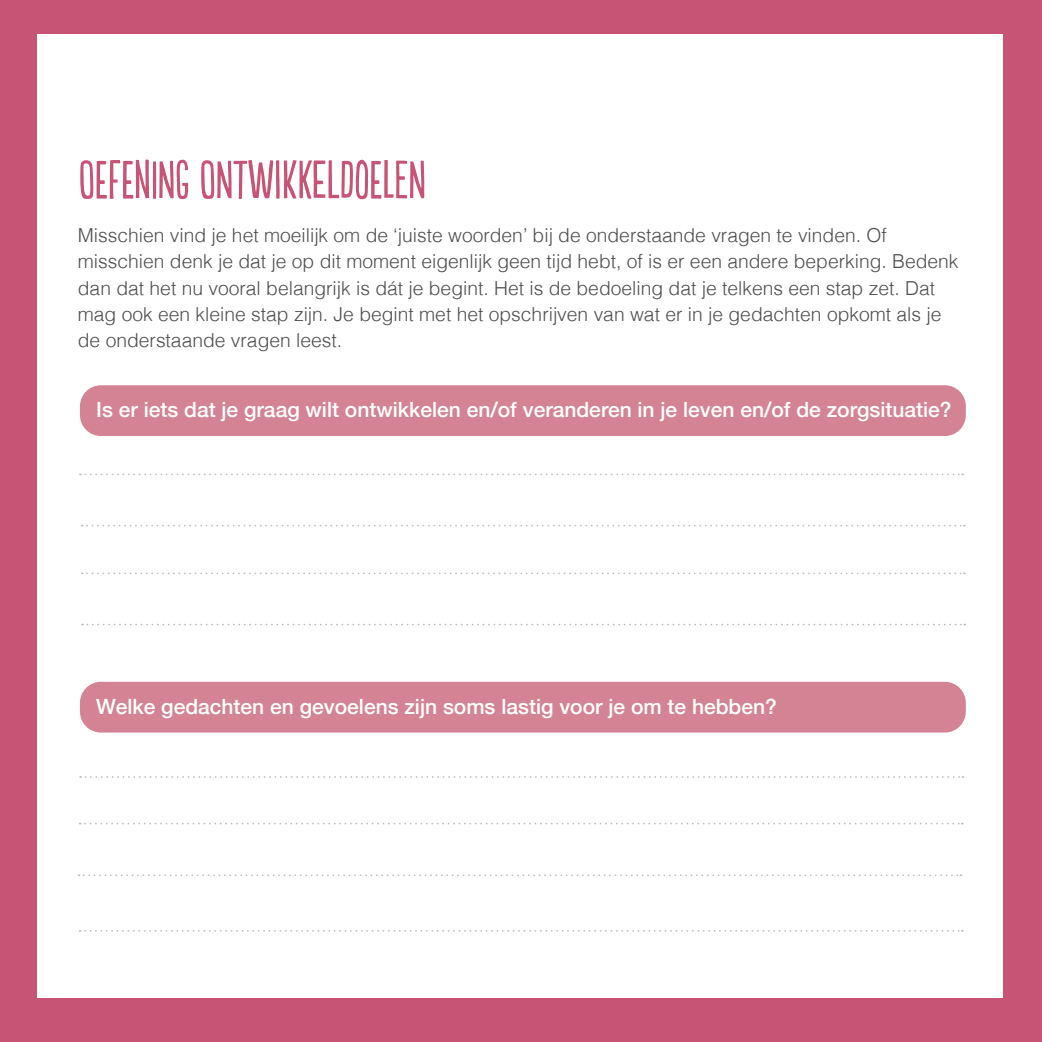
<style>
.page{position:relative;width:1042px;height:1042px;background:#c75375}
.page>*{position:absolute;margin:0;border:0;box-sizing:border-box;transform-origin:0 0}
.t1{font:50.75px "Populaire";color:#c75375}
.t2{font:500 21px "Helvetica Neue";color:#fff}
.t3{font:300 19.25px/26.2px "Helvetica";color:#4d4d4f}
</style>
<div class="page">
<div style="left:37px;top:34px;width:965px;height:964px;background:#fff"></div>
<div style="left:80px;top:385px;width:886px;height:51px;background:#d48394;border-radius:21px"></div>
<svg style="left:80px;top:473px;width:883px;height:2px"></svg>
<svg style="left:82px;top:525px;width:883px;height:1px"></svg>
<svg style="left:82px;top:572px;width:883px;height:2px"></svg>
<svg style="left:82px;top:624px;width:883px;height:1px"></svg>
<svg style="left:80px;top:776px;width:883px;height:2px"></svg>
<svg style="left:78px;top:874px;width:883px;height:2px"></svg>
<svg style="left:80px;top:823px;width:883px;height:1px"></svg>
<div style="left:80px;top:682px;width:886px;height:50px;background:#d48394;border-radius:21px"></div>
<svg style="left:80px;top:930px;width:883px;height:1px"></svg>
<h1 class="t1" style="left:79px;top:153px;width:349px">OEFENING ONTWIKKELDOELEN</h1>
<p class="t3" style="left:78px;top:221px;width:882px">Misschien vind je het moeilijk om de ‘juiste woorden’ bij de onderstaande vragen te vinden. Of misschien denk je dat je op dit moment eigenlijk geen tijd hebt, of is er een andere beperking. Bedenk dan dat het nu vooral belangrijk is dát je begint. Het is de bedoeling dat je telkens een stap zet. Dat mag ook een kleine stap zijn. Je begint met het opschrijven van wat er in je gedachten opkomt als je de onderstaande vragen leest.</p>
<p class="t2" style="left:96px;top:393px;width:857px">Is er iets dat je graag wilt ontwikkelen en/of veranderen in je leven en/of de zorgsituatie?</p>
<p class="t2" style="left:96px;top:689px;width:682px">Welke gedachten en gevoelens zijn soms lastig voor je om te hebben?</p>
</div>
